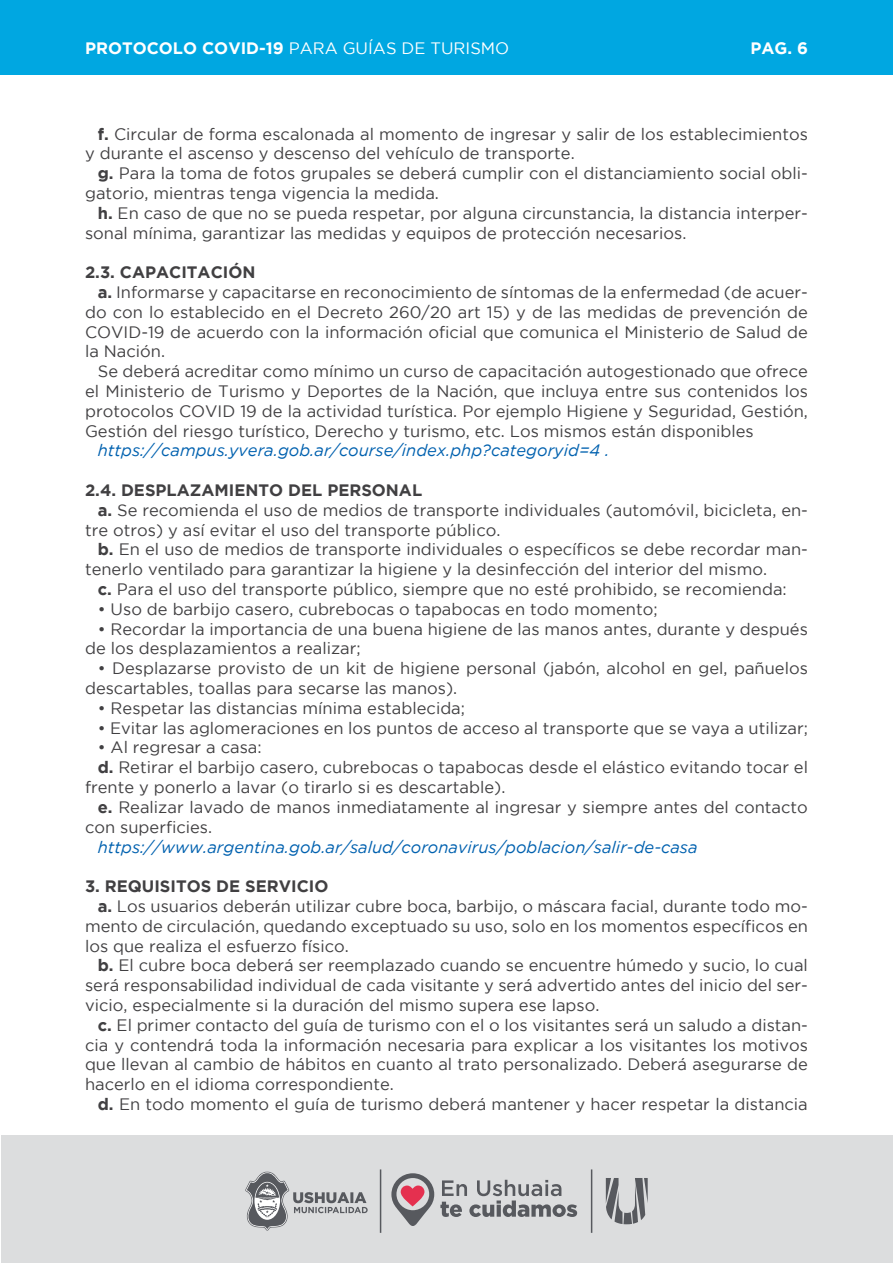
<style>
.page{position:relative;width:893px;height:1263px;background:#fff}
.page>*{position:absolute;margin:0;border:0;box-sizing:border-box;transform-origin:0 0}
.t1{font:16.5px/19.8px "Gotham";color:#414042}
.t2{font:italic 16.5px "Gotham";color:#0061af}
.t3{font:700 16.5px "Gotham";color:#414042}
.t4{font:16.5px "Gotham";color:#fff}
.t5{font:700 16.5px "Gotham";color:#fff}
.s1{font-weight:700}
.s2{font-style:inherit}
</style>
<div class="page">
<div style="left:0;top:0;width:893px;height:74px;background:#00a7e1"></div>
<div style="left:1px;top:1135px;width:891px;height:128px;background:#dcddde"></div>
<svg style="left:440px;top:1180px;width:137px;height:37px"></svg>
<svg style="left:391px;top:1173px;width:43px;height:53px"></svg>
<svg style="left:245px;top:1172px;width:123px;height:59px"></svg>
<svg style="left:606px;top:1178px;width:42px;height:46px"></svg>
<hr style="left:591px;top:1169px;width:1px;height:64px;background:#57595e">
<hr style="left:380px;top:1169px;width:1px;height:64px;background:#57595e">
<p class="t4" style="left:85px;top:39px;width:426px"><span class="s1">PROTOCOLO COVID-19</span> PARA GUÍAS DE TURISMO</p>
<p class="t5" style="left:750px;top:38px;width:59px">PAG. 6</p>
<p class="t1" style="left:85px;top:124px;width:724px;text-indent:13px"><span class="s1">f.</span> Circular de forma escalonada al momento de ingresar y salir de los establecimientos y durante el ascenso y descenso del vehículo de transporte.</p>
<p class="t1" style="left:85px;top:163px;width:724px;text-indent:13px"><span class="s1">g.</span> Para la toma de fotos grupales se deberá cumplir con el distanciamiento social obli&shy;gatorio, mientras tenga vigencia la medida.</p>
<p class="t1" style="left:85px;top:203px;width:724px;text-indent:13px"><span class="s1">h.</span> En caso de que no se pueda respetar, por alguna circunstancia, la distancia interper&shy;sonal mínima, garantizar las medidas y equipos de protección necesarios.</p>
<p class="t3" style="left:85px;top:263px;width:172px">2.3. CAPACITACIÓN</p>
<p class="t1" style="left:98px;top:282px;width:712px"><span class="s1">a.</span> Informarse y capacitarse en reconocimiento de síntomas de la enfermedad (de acuer-</p>
<p class="t1" style="left:85px;top:302px;width:724px">do con lo establecido en el Decreto 260/20 art 15) y de las medidas de prevención de</p>
<p class="t1" style="left:85px;top:322px;width:724px">COVID-19 de acuerdo con la información oficial que comunica el Ministerio de Salud de</p>
<p class="t1" style="left:85px;top:341px;width:82px">la Nación.</p>
<p class="t1" style="left:98px;top:361px;width:712px">Se deberá acreditar como mínimo un curso de capacitación autogestionado que ofrece</p>
<p class="t1" style="left:85px;top:381px;width:724px">el Ministerio de Turismo y Deportes de la Nación, que incluya entre sus contenidos los</p>
<p class="t1" style="left:85px;top:401px;width:724px">protocolos COVID 19 de la actividad turística. Por ejemplo Higiene y Seguridad, Gestión,</p>
<p class="t1" style="left:85px;top:421px;width:670px">Gestión del riesgo turístico, Derecho y turismo, etc. Los mismos están disponibles</p>
<p class="t2" style="left:98px;top:441px;width:513px">https://campus.yvera.gob.ar/course/index.php?categoryid=4 .</p>
<p class="t3" style="left:85px;top:481px;width:339px">2.4. DESPLAZAMIENTO DEL PERSONAL</p>
<p class="t1" style="left:98px;top:500px;width:712px"><span class="s1">a.</span> Se recomienda el uso de medios de transporte individuales (automóvil, bicicleta, en-</p>
<p class="t1" style="left:85px;top:520px;width:417px">tre otros) y así evitar el uso del transporte público.</p>
<p class="t1" style="left:98px;top:539px;width:712px"><span class="s1">b.</span> En el uso de medios de transporte individuales o específicos se debe recordar man-</p>
<p class="t1" style="left:85px;top:559px;width:684px">tenerlo ventilado para garantizar la higiene y la desinfección del interior del mismo.</p>
<p class="t1" style="left:98px;top:579px;width:690px"><span class="s1">c.</span> Para el uso del transporte público, siempre que no esté prohibido, se recomienda:</p>
<p class="t1" style="left:98px;top:599px;width:561px"><span class="s2">•</span> Uso de barbijo casero, cubrebocas o tapabocas en todo momento;</p>
<p class="t1" style="left:85px;top:619px;width:724px;text-indent:13px"><span class="s2">•</span> Recordar la importancia de una buena higiene de las manos antes, durante y después de los desplazamientos a realizar;</p>
<p class="t1" style="left:85px;top:658px;width:724px;text-indent:13px"><span class="s2">•</span> Desplazarse provisto de un kit de higiene personal (jabón, alcohol en gel, pañuelos descartables, toallas para secarse las manos).</p>
<p class="t1" style="left:98px;top:698px;width:369px"><span class="s2">•</span> Respetar las distancias mínima establecida;</p>
<p class="t1" style="left:98px;top:718px;width:712px"><span class="s2">•</span> Evitar las aglomeraciones en los puntos de acceso al transporte que se vaya a utilizar;</p>
<p class="t1" style="left:98px;top:737px;width:165px"><span class="s2">•</span> Al regresar a casa:</p>
<p class="t1" style="left:98px;top:757px;width:712px"><span class="s1">d.</span> Retirar el barbijo casero, cubrebocas o tapabocas desde el elástico evitando tocar el</p>
<p class="t1" style="left:85px;top:777px;width:422px">frente y ponerlo a lavar (o tirarlo si es descartable).</p>
<p class="t1" style="left:98px;top:797px;width:712px"><span class="s1">e.</span> Realizar lavado de manos inmediatamente al ingresar y siempre antes del contacto</p>
<p class="t1" style="left:85px;top:817px;width:129px">con superficies.</p>
<p class="t2" style="left:98px;top:837px;width:601px">https://www.argentina.gob.ar/salud/coronavirus/poblacion/salir-de-casa</p>
<p class="t3" style="left:85px;top:877px;width:245px">3. REQUISITOS DE SERVICIO</p>
<p class="t1" style="left:98px;top:896px;width:712px"><span class="s1">a.</span> Los usuarios deberán utilizar cubre boca, barbijo, o máscara facial, durante todo mo-</p>
<p class="t1" style="left:85px;top:916px;width:724px">mento de circulación, quedando exceptuado su uso, solo en los momentos específicos en</p>
<p class="t1" style="left:85px;top:935px;width:265px">los que realiza el esfuerzo físico.</p>
<p class="t1" style="left:98px;top:955px;width:712px"><span class="s1">b.</span> El cubre boca deberá ser reemplazado cuando se encuentre húmedo y sucio, lo cual</p>
<p class="t1" style="left:85px;top:975px;width:724px">será responsabilidad individual de cada visitante y será advertido antes del inicio del ser-</p>
<p class="t1" style="left:85px;top:995px;width:516px">vicio, especialmente si la duración del mismo supera ese lapso.</p>
<p class="t1" style="left:98px;top:1015px;width:712px"><span class="s1">c.</span> El primer contacto del guía de turismo con el o los visitantes será un saludo a distan-</p>
<p class="t1" style="left:85px;top:1034px;width:724px">cia y contendrá toda la información necesaria para explicar a los visitantes los motivos</p>
<p class="t1" style="left:85px;top:1054px;width:724px">que llevan al cambio de hábitos en cuanto al trato personalizado. Deberá asegurarse de</p>
<p class="t1" style="left:85px;top:1074px;width:310px">hacerlo en el idioma correspondiente.</p>
<p class="t1" style="left:98px;top:1094px;width:711px"><span class="s1">d.</span> En todo momento el guía de turismo deberá mantener y hacer respetar la distancia</p>
</div>
